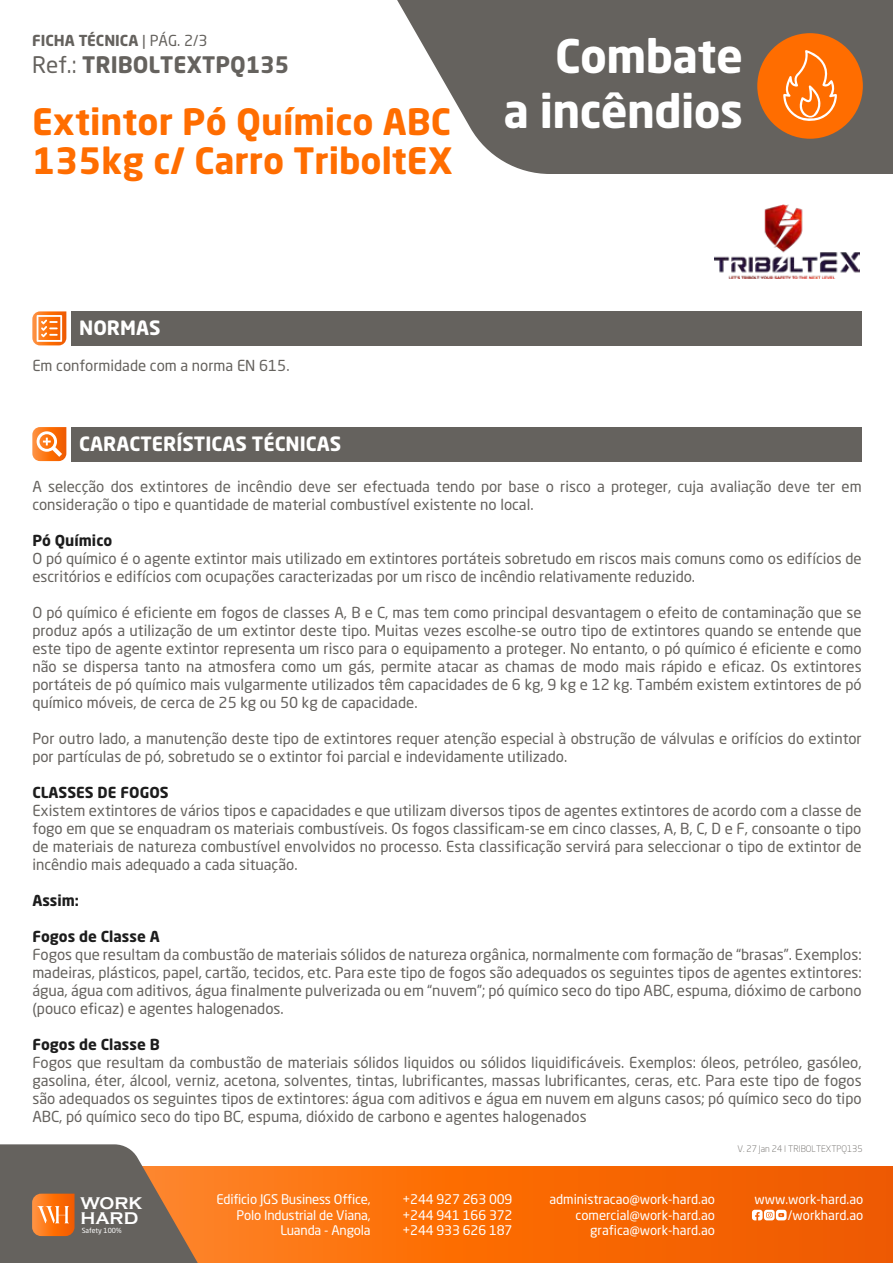
<style>
.page{position:relative;width:893px;height:1263px;background:#fff}
.page>*{position:absolute;margin:0;border:0;box-sizing:border-box;transform-origin:0 0}
.t1{font:700 45.75px/54.9px "Neo Sans Std";letter-spacing:-.015em;color:#fff;text-align:right}
.t2{font:700 35.85px/39px "Neo Sans Std";color:#ff6d00}
.t3{font:700 22.5px "Neo Sans Std";color:#65625e}
.t4{font:700 19.5px "Neo Sans Std";color:#fff}
.t5{font:700 17.4px/15.1px "Copperplate Gothic";color:#fff}
.t6{font:15px/18px "Neo Sans Std";color:#65625e;text-align:justify}
.t7{font:700 15px "Neo Sans Std";color:#1d1d1d}
.t8{font:700 15px "Neo Sans Std";color:#65625e}
.t9{font:13.05px/15.8px "Neo Sans Std";letter-spacing:-.015em;color:#fff;text-align:right}
.t10{font:300 9px "Neo Sans Std";color:#65625e}
.t11{font:6.9px "Neo Sans Std";color:#fff}
.s1{font-weight:400}
</style>
<div class="page">
<div style="left:71px;top:311px;width:791px;height:34px;background:#65625e"></div>
<div style="left:71px;top:427px;width:791px;height:34px;background:#65625e"></div>
<svg style="left:32px;top:427px;width:34px;height:34px"></svg>
<svg style="left:32px;top:311px;width:34px;height:34px"></svg>
<svg style="left:198px;top:1167px;width:695px;height:96px;background:#f86a08"></svg>
<svg style="left:397px;top:0;width:496px;height:174px;background:#777471"></svg>
<svg style="left:752px;top:1210px;width:35px;height:10px"></svg>
<div style="left:757px;top:33px;width:106px;height:106px;background:#ff6d00;border-radius:50%"></div>
<svg style="left:783px;top:50px;width:54px;height:71px"></svg>
<svg style="left:0;top:1144px;width:198px;height:119px;background:#8b715e"></svg>
<img style="left:715px;top:204px;width:145px;height:75px">
<p class="t8" style="left:32px;top:31px;width:177px">FICHA TÉCNICA <span class="s1">| PÁG. 2/3</span></p>
<h3 class="t3" style="left:32px;top:50px;width:259px"><span class="s1">Ref.:</span> TRIBOLTEXTPQ135</h3>
<h2 class="t2" style="left:32px;top:101px;width:422px">Extintor Pó Químico ABC<br>135kg c/ Carro TriboltEX</h2>
<h1 class="t1" style="left:504px;top:27px;width:241px">Combate<br>a incêndios</h1>
<h3 class="t4" style="left:79px;top:316px;width:83px">NORMAS</h3>
<p class="t6" style="left:32px;top:356px;width:259px">Em conformidade com a norma EN 615.</p>
<h3 class="t4" style="left:79px;top:431px;width:264px">CARACTERÍSTICAS TÉCNICAS</h3>
<p class="t6" style="left:32px;top:477px;width:831px">A selecção dos extintores de incêndio deve ser efectuada tendo por base o risco a proteger, cuja avaliação deve ter em consideração o tipo e quantidade de material combustível existente no local.</p>
<p class="t7" style="left:32px;top:530px;width:81px">Pó Químico</p>
<p class="t6" style="left:32px;top:549px;width:831px">O pó químico é o agente extintor mais utilizado em extintores portáteis sobretudo em riscos mais comuns como os edifícios de escritórios e edifícios com ocupações caracterizadas por um risco de incêndio relativamente reduzido.</p>
<p class="t6" style="left:32px;top:603px;width:831px">O pó químico é eficiente em fogos de classes A, B e C, mas tem como principal desvantagem o efeito de contaminação que se produz após a utilização de um extintor deste tipo. Muitas vezes escolhe-se outro tipo de extintores quando se entende que este tipo de agente extintor representa um risco para o equipamento a proteger. No entanto, o pó químico é eficiente e como não se dispersa tanto na atmosfera como um gás, permite atacar as chamas de modo mais rápido e eficaz. Os extintores portáteis de pó químico mais vulgarmente utilizados têm capacidades de 6 kg, 9 kg e 12 kg. Também existem extintores de pó químico móveis, de cerca de 25 kg ou 50 kg de capacidade.</p>
<p class="t6" style="left:32px;top:729px;width:831px">Por outro lado, a manutenção deste tipo de extintores requer atenção especial à obstrução de válvulas e orifícios do extintor por partículas de pó, sobretudo se o extintor foi parcial e indevidamente utilizado.</p>
<p class="t7" style="left:32px;top:782px;width:138px">CLASSES DE FOGOS</p>
<p class="t6" style="left:32px;top:801px;width:831px">Existem extintores de vários tipos e capacidades e que utilizam diversos tipos de agentes extintores de acordo com a classe de fogo em que se enquadram os materiais combustíveis. Os fogos classificam-se em cinco classes, A, B, C, D e F, consoante o tipo de materiais de natureza combustível envolvidos no processo. Esta classificação servirá para seleccionar o tipo de extintor de incêndio mais adequado a cada situação.</p>
<p class="t7" style="left:32px;top:890px;width:48px">Assim:</p>
<p class="t7" style="left:32px;top:926px;width:129px">Fogos de Classe A</p>
<p class="t6" style="left:32px;top:945px;width:831px">Fogos que resultam da combustão de materiais sólidos de natureza orgânica, normalmente com formação de “brasas”. Exemplos: madeiras, plásticos, papel, cartão, tecidos, etc. Para este tipo de fogos são adequados os seguintes tipos de agentes extintores: água, água com aditivos, água finalmente pulverizada ou em “nuvem”; pó químico seco do tipo ABC, espuma, dióximo de carbono (pouco eficaz) e agentes halogenados.</p>
<p class="t7" style="left:32px;top:1034px;width:129px">Fogos de Classe B</p>
<p class="t6" style="left:32px;top:1053px;width:831px">Fogos que resultam da combustão de materiais sólidos liquidos ou sólidos liquidificáveis. Exemplos: óleos, petróleo, gasóleo, gasolina, éter, álcool, verniz, acetona, solventes, tintas, lubrificantes, massas lubrificantes, ceras, etc. Para este tipo de fogos são adequados os seguintes tipos de extintores: água com aditivos e água em nuvem em alguns casos; pó químico seco do tipo ABC, pó químico seco do tipo BC, espuma, dióxido de carbono e agentes halogenados</p>
<p class="t10" style="left:737px;top:1143px;width:127px">V. 27 Jan 24 I TRIBOLTEXTPQ135</p>
<p class="t9" style="left:216px;top:1191px;width:156px">Edificio JGS Business Office,<br>Polo Industrial de Viana,<br>Luanda - Angola</p>
<p class="t9" style="left:549px;top:1191px;width:167px">administracao@work-hard.ao comercial@work-hard.ao grafica@work-hard.ao</p>
<p class="t9" style="left:754px;top:1191px;width:110px">www.work-hard.ao /workhard.ao</p>
<p class="t9" style="left:403px;top:1191px;width:111px;text-align:left">+244 927 263 009 +244 941 166 372</p>
<p class="t5" style="left:80px;top:1196px;width:64px">WORK<br>HARD</p>
<p class="t11" style="left:82px;top:1227px;width:41px">Safety 100%</p>
<p class="t9" style="left:403px;top:1222px;width:111px">+244 933 626 187</p>
</div>
